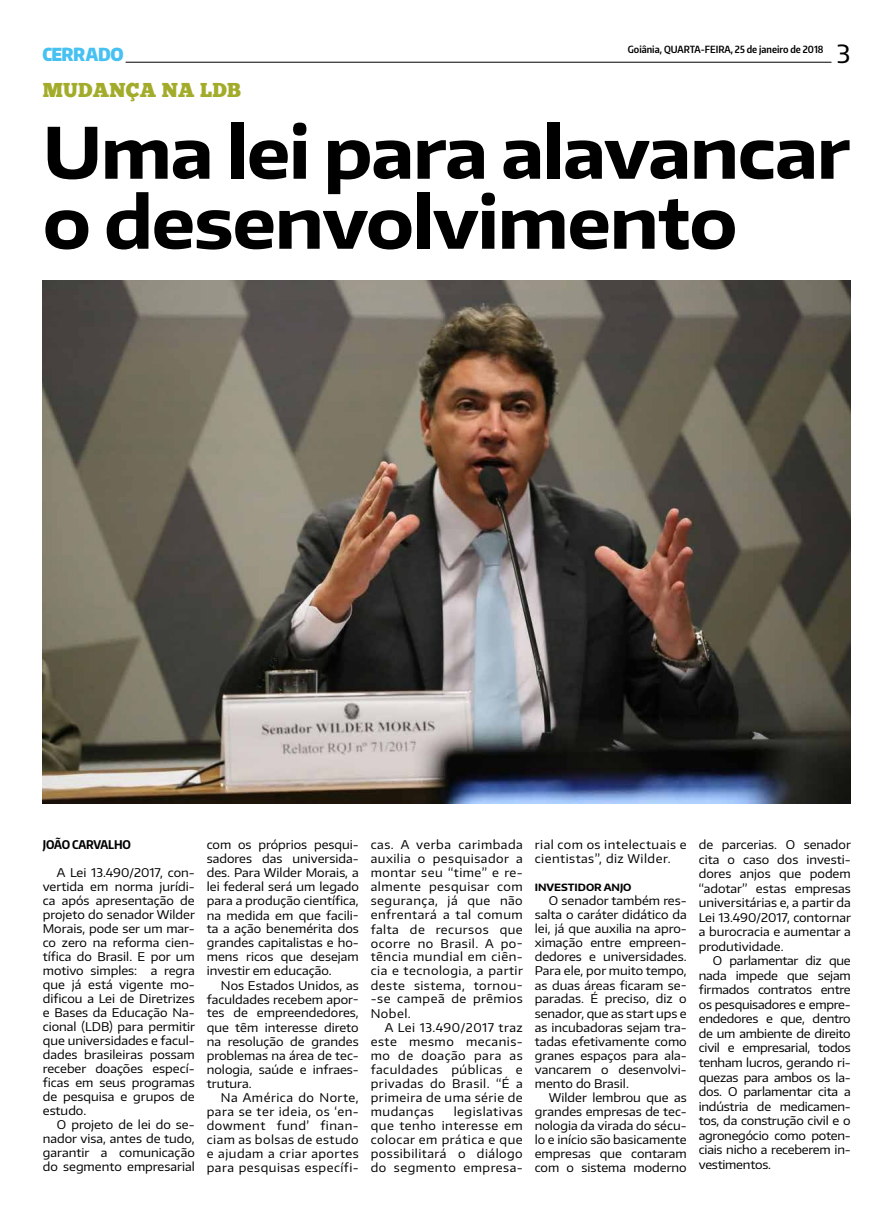
<style>
.page{position:relative;width:893px;height:1219px;background:#fff}
.page>*{position:absolute;margin:0;border:0;box-sizing:border-box;transform-origin:0 0}
.t1{font:700 70px/70px "Encode Sans Wide";letter-spacing:-.02em;color:#000}
.t2{font:25px "Encode Sans Wide";color:#000}
.t3{font:20px "Chunk Five Ex";letter-spacing:.01em;color:#a3ac2a}
.t4{font:900 18px "Encode Sans Condensed";letter-spacing:-.015em;color:#47c1f1}
.t5{font:12px/14px "Encode Sans Wide";color:#000;text-align:justify}
.t6{font:12px/14px "Encode Sans Wide";letter-spacing:.04em;color:#000}
.t7{font:700 12px "Encode Sans Condensed";letter-spacing:-.01em;color:#000}
.t8{font:700 10px "Encode Sans Wide";color:#000}
.t9{font:600 9.9px "Encode Sans Condensed";color:#000}
</style>
<div class="page">
<hr style="left:126px;top:62px;width:705px;height:1px;background:#000">
<img style="left:43px;top:281px;width:808px;height:523px">
<h2 class="t2" style="left:836px;top:37px;width:16px">3</h2>
<p class="t9" style="left:628px;top:43px;width:197px">Goiânia, QUARTA-FEIRA, 25 de janeiro de 2018</p>
<h3 class="t4" style="left:43px;top:43px;width:83px">CERRADO</h3>
<h3 class="t3" style="left:43px;top:75px;width:199px">MUDANÇA NA LDB</h3>
<h1 class="t1" style="left:43px;top:115px;width:809px">Uma lei para alavancar o desenvolvimento</h1>
<p class="t7" style="left:43px;top:837px;width:90px">JOÃO CARVALHO</p>
<p class="t5" style="left:43px;top:865px;width:154px;text-indent:14px">A Lei 13.490/2017, con&shy;vertida em norma jurídi&shy;ca após apresentação de projeto do senador Wilder Morais, pode ser um mar&shy;co zero na reforma cien&shy;tífica do Brasil. E por um motivo simples: a regra que já está vigente mo&shy;dificou a Lei de Diretrizes e Bases da Educação Na&shy;cional (LDB) para permitir que universidades e facul&shy;dades brasileiras possam receber doações especí&shy;ficas em seus programas de pesquisa e grupos de estudo.</p>
<p class="t5" style="left:43px;top:1117px;width:153px;text-indent:14px">O projeto de lei do se&shy;nador visa, antes de tudo, garantir a comunicação do segmento empresarial</p>
<p class="t5" style="left:207px;top:838px;width:153px">com os próprios pesqui&shy;sadores das universida&shy;des. Para Wilder Morais, a lei federal será um legado para a produção científica, na medida em que facili&shy;ta a ação benemérita dos grandes capitalistas e ho&shy;mens ricos que desejam investir em educação.</p>
<p class="t5" style="left:207px;top:978px;width:153px;text-indent:14px">Nos Estados Unidos, as faculdades recebem apor&shy;tes de empreendedores, que têm interesse direto na resolução de grandes problemas na área de tec&shy;nologia, saúde e infraes&shy;trutura.</p>
<p class="t5" style="left:207px;top:1090px;width:153px;text-indent:14px">Na América do Norte, para se ter ideia, os ‘en&shy;dowment fund’ finan&shy;ciam as bolsas de estudo e ajudam a criar aportes para pesquisas específi-</p>
<p class="t5" style="left:371px;top:838px;width:154px">cas. A verba carimbada auxilia o pesquisador a montar seu “time” e re&shy;almente pesquisar com segurança, já que não enfrentará a tal comum falta de recursos que ocorre no Brasil. A po&shy;tência mundial em ciên&shy;cia e tecnologia, a partir deste sistema, tornou--se campeã de prêmios Nobel.</p>
<p class="t5" style="left:371px;top:1020px;width:153px;text-indent:14px">A Lei 13.490/2017 traz este mesmo mecanis&shy;mo de doação para as faculdades públicas e privadas do Brasil. “É a primeira de uma série de mudanças</p>
<p class="t5" style="left:371px;top:1104px;width:153px;text-indent:83px">legislativas que tenho interesse em colocar em prática e que possibilitará o diálogo do segmento empresa-</p>
<p class="t6" style="left:535px;top:838px;width:153px">rial com os intelectuais e cientistas”, diz Wilder.</p>
<p class="t8" style="left:535px;top:881px;width:98px">INVESTIDOR ANJO</p>
<p class="t5" style="left:535px;top:894px;width:153px;text-indent:14px">O senador também res&shy;salta o caráter didático da lei, já que auxilia na apro&shy;ximação entre empreen&shy;dedores e universidades.<br>Para ele, por muito tempo, as duas áreas ficaram se&shy;paradas. É preciso, diz o senador, que as start ups e as incubadoras sejam tra&shy;tadas efetivamente como granes espaços para ala&shy;vancarem o desenvolvi&shy;mento do Brasil.</p>
<p class="t5" style="left:535px;top:1090px;width:153px;text-indent:14px">Wilder lembrou que as grandes empresas de tec&shy;nologia da virada do sécu&shy;lo e início são basicamente empresas que contaram com o sistema moderno</p>
<p class="t5" style="left:699px;top:837px;width:154px;line-height:14.5px">de parcerias. O senador cita o caso dos investi&shy;dores anjos que podem “adotar” estas empresas universitárias e, a partir da Lei 13.490/2017, contornar a burocracia e aumentar a produtividade.</p>
<p class="t5" style="left:699px;top:953px;width:153px;line-height:14.5px;text-indent:14px">O parlamentar diz que nada impede que sejam firmados contratos entre os pesquisadores e empre&shy;endedores e que, dentro de um ambiente de direito civil e empresarial, todos tenham lucros, gerando ri&shy;quezas para ambos os la&shy;dos. O parlamentar cita a indústria de medicamen&shy;tos, da construção civil e o agronegócio como poten&shy;ciais nicho a receberem in&shy;vestimentos.</p>
</div>
